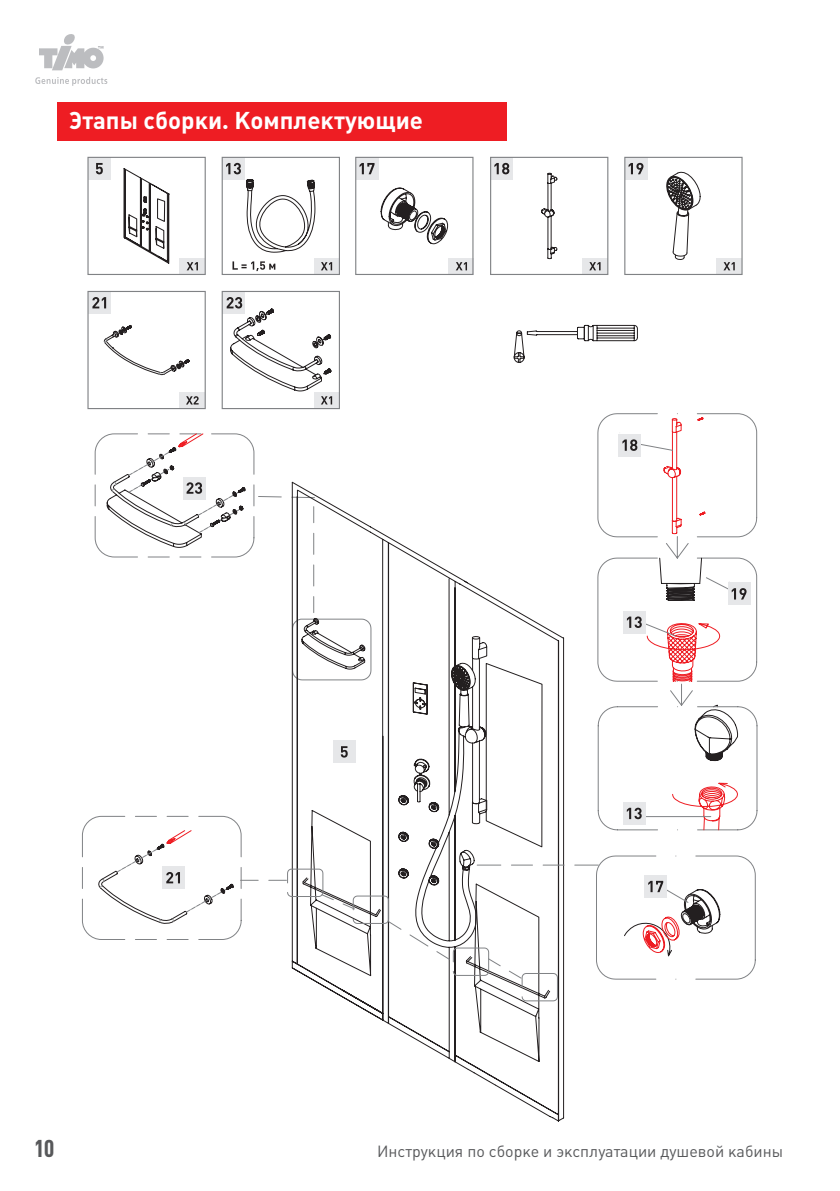
<style>
.page{position:relative;width:840px;height:1191px;background:#fff}
.page>*{position:absolute;margin:0;border:0;box-sizing:border-box;transform-origin:0 0}
.t1{font:700 24px "Plumb";color:#fff}
.t2{font:700 24px "Plumb Condensed";color:#57585a}
.t3{font:16px "Plumb";color:#57585a}
</style>
<div class="page">
<svg style="left:39px;top:34px;width:64px;height:36px"></svg>
<svg style="left:35px;top:77px;width:72px;height:8px"></svg>
<div style="left:57px;top:102px;width:449px;height:39px;background:#ee1d23"></div>
<svg style="left:95px;top:435px;width:187px;height:123px"></svg>
<svg style="left:258px;top:496px;width:23px;height:1px"></svg>
<svg style="left:291px;top:481px;width:273px;height:641px"></svg>
<svg style="left:513px;top:325px;width:124px;height:38px"></svg>
<svg style="left:313px;top:596px;width:1px;height:16px"></svg>
<svg style="left:313px;top:565px;width:1px;height:21px"></svg>
<svg style="left:313px;top:533px;width:1px;height:21px"></svg>
<svg style="left:313px;top:506px;width:1px;height:17px"></svg>
<svg style="left:302px;top:662px;width:248px;height:424px"></svg>
<svg style="left:450px;top:636px;width:38px;height:188px"></svg>
<svg style="left:597px;top:413px;width:160px;height:417px"></svg>
<svg style="left:671px;top:782px;width:72px;height:48px"></svg>
<hr style="left:643px;top:816px;width:67px;height:1px;background:#808285">
<svg style="left:268px;top:864px;width:296px;height:137px"></svg>
<div style="left:622px;top:802px;width:23px;height:22px;background:#e6e7e9"></div>
<svg style="left:626px;top:807px;width:15px;height:12px"></svg>
<svg style="left:106px;top:433px;width:139px;height:115px"></svg>
<svg style="left:82px;top:815px;width:176px;height:125px"></svg>
<svg style="left:574px;top:855px;width:181px;height:124px"></svg>
<div style="left:727px;top:582px;width:23px;height:23px;background:#e6e7e9"></div>
<div style="left:618px;top:434px;width:22px;height:22px;background:#e6e7e9"></div>
<svg style="left:622px;top:414px;width:124px;height:347px"></svg>
<div style="left:333px;top:740px;width:22px;height:23px;background:#e6e7e9"></div>
<svg style="left:340px;top:746px;width:7px;height:11px"></svg>
<svg style="left:123px;top:168px;width:47px;height:96px"></svg>
<div style="left:88px;top:157px;width:22px;height:23px;background:#e6e7e9"></div>
<svg style="left:96px;top:163px;width:7px;height:11px"></svg>
<div style="left:179px;top:258px;width:26px;height:16px;background:#e6e7e9"></div>
<svg style="left:187px;top:262px;width:11px;height:8px"></svg>
<div style="left:87px;top:157px;width:119px;height:118px;border:1px solid #808285"></div>
<div style="left:222px;top:157px;width:22px;height:23px;background:#e6e7e9"></div>
<svg style="left:226px;top:163px;width:89px;height:90px"></svg>
<div style="left:313px;top:258px;width:26px;height:16px;background:#e6e7e9"></div>
<svg style="left:321px;top:262px;width:11px;height:8px"></svg>
<div style="left:221px;top:157px;width:119px;height:118px;border:1px solid #808285"></div>
<svg style="left:232px;top:261px;width:43px;height:10px"></svg>
<svg style="left:380px;top:187px;width:67px;height:57px"></svg>
<div style="left:355px;top:157px;width:23px;height:23px;background:#e6e7e9"></div>
<svg style="left:359px;top:163px;width:15px;height:11px"></svg>
<div style="left:448px;top:258px;width:26px;height:16px;background:#e6e7e9"></div>
<svg style="left:456px;top:262px;width:11px;height:8px"></svg>
<div style="left:355px;top:157px;width:118px;height:118px;border:1px solid #808285"></div>
<svg style="left:104px;top:325px;width:86px;height:51px"></svg>
<div style="left:88px;top:291px;width:22px;height:23px;background:#e6e7e9"></div>
<svg style="left:92px;top:297px;width:14px;height:11px"></svg>
<div style="left:179px;top:392px;width:26px;height:16px;background:#e6e7e9"></div>
<svg style="left:186px;top:396px;width:12px;height:8px"></svg>
<div style="left:87px;top:291px;width:119px;height:118px;border:1px solid #808285"></div>
<div style="left:222px;top:291px;width:22px;height:23px;background:#e6e7e9"></div>
<div style="left:313px;top:392px;width:26px;height:16px;background:#e6e7e9"></div>
<svg style="left:226px;top:297px;width:106px;height:107px"></svg>
<div style="left:221px;top:291px;width:119px;height:118px;border:1px solid #808285"></div>
<svg style="left:666px;top:171px;width:34px;height:89px"></svg>
<div style="left:624px;top:157px;width:23px;height:23px;background:#e6e7e9"></div>
<svg style="left:628px;top:163px;width:15px;height:11px"></svg>
<div style="left:715px;top:258px;width:26px;height:16px;background:#e6e7e9"></div>
<svg style="left:723px;top:262px;width:11px;height:8px"></svg>
<div style="left:624px;top:157px;width:118px;height:118px;border:1px solid #808285"></div>
<svg style="left:541px;top:173px;width:16px;height:86px"></svg>
<div style="left:490px;top:157px;width:23px;height:23px;background:#e6e7e9"></div>
<svg style="left:494px;top:163px;width:15px;height:11px"></svg>
<div style="left:581px;top:258px;width:26px;height:16px;background:#e6e7e9"></div>
<svg style="left:589px;top:262px;width:11px;height:8px"></svg>
<div style="left:490px;top:157px;width:118px;height:118px;border:1px solid #808285"></div>
<p class="t1" style="left:69px;top:107px;width:355px">Этапы сборки. Комплектующие</p>
<h1 class="t2" style="left:34px;top:1135px;width:21px">10</h1>
<p class="t3" style="left:377px;top:1142px;width:407px">Инструкция по сборке и эксплуатации душевой кабины</p>
</div>
